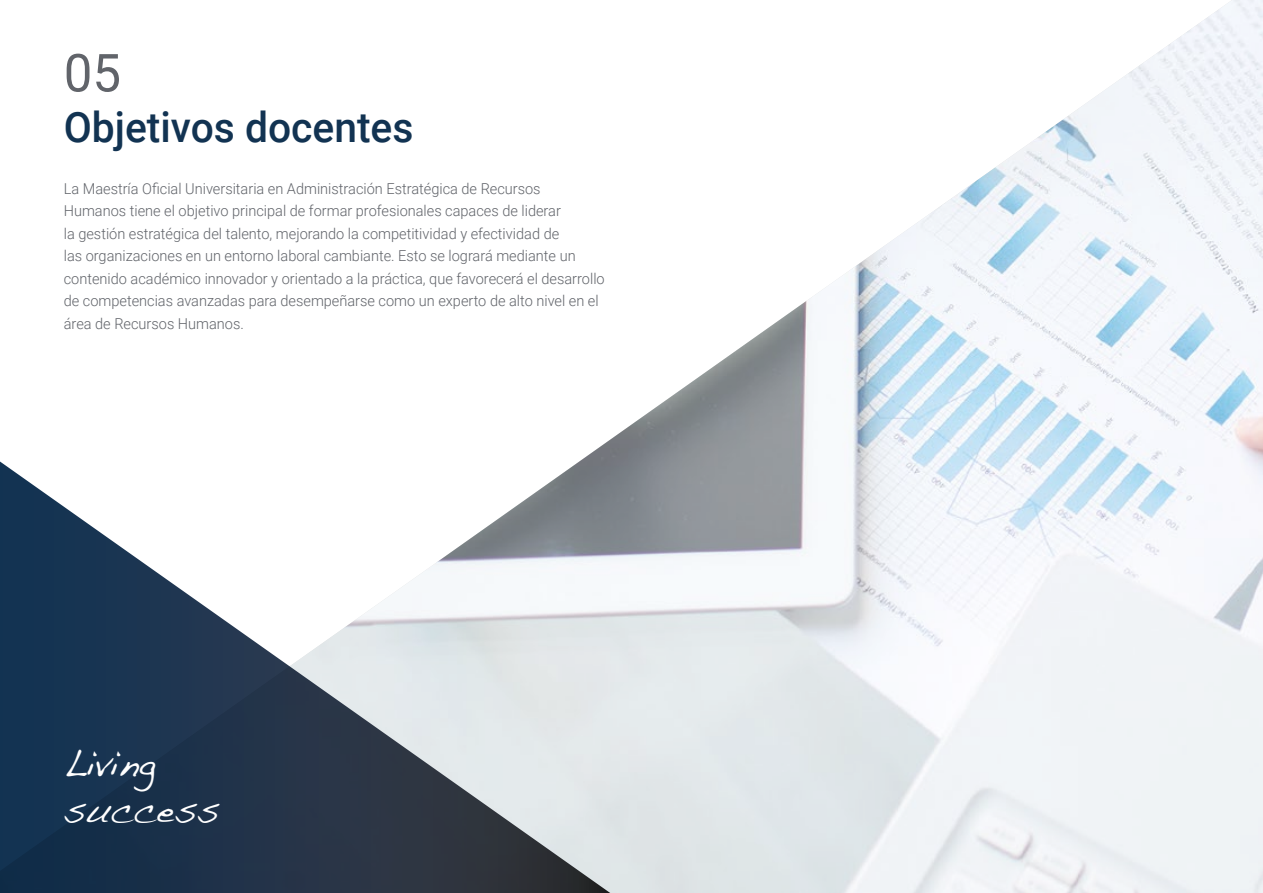
<style>
.page{position:relative;width:1263px;height:893px;background:#fff}
.page>*{position:absolute;margin:0;border:0;box-sizing:border-box;transform-origin:0 0}
.t1{font:52.5px "Roboto";color:#61646a}
.t2{font:500 42px "Roboto";color:#123352}
.t3{font:37.5px/46px "Handwriting Dakota";color:#fff}
.t4{font:300 15px/22.5px "Roboto";color:#61646a}
</style>
<div class="page">
<img style="left:601px;top:0;width:662px;height:893px">
<svg style="left:0;top:446px;width:640px;height:447px"></svg>
<h1 class="t1" style="left:64px;top:36px;width:59px">05</h1>
<h2 class="t2" style="left:64px;top:98px;width:351px">Objetivos docentes</h2>
<p class="t4" style="left:64px;top:177px;width:542px">La Maestría Oficial Universitaria en Administración Estratégica de Recursos Humanos tiene el objetivo principal de formar profesionales capaces de liderar<br>la gestión estratégica del talento, mejorando la competitividad y efectividad de<br>las organizaciones en un entorno laboral cambiante. Esto se logrará mediante un contenido académico innovador y orientado a la práctica, que favorecerá el desarrollo de competencias avanzadas para desempeñarse como un experto de alto nivel en el área de Recursos Humanos.</p>
<h3 class="t3" style="left:64px;top:740px;width:157px">Living success</h3>
</div>
